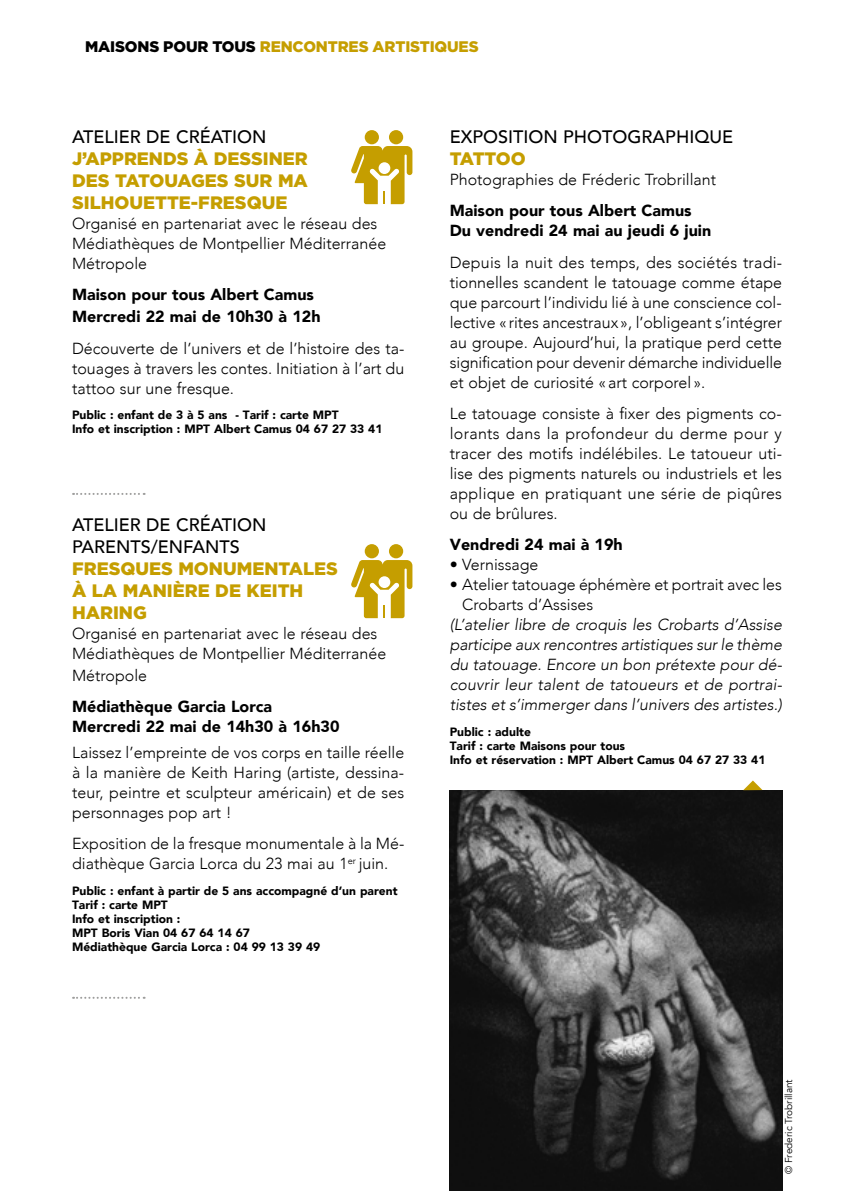
<style>
.page{position:relative;width:851px;height:1191px;background:#fff}
.page>*{position:absolute;margin:0;border:0;box-sizing:border-box;transform-origin:0 0}
.t1{font:900 18px/22px "Gotham";color:#c59e00;text-align:justify}
.t2{font:500 18px/22px "Avenir";color:#000}
.t3{font:300 16px/20px "Avenir";color:#000}
.t4{font:italic 300 16px/20px "Avenir";color:#000;text-align:justify}
.t5{font:16px/20px "Avenir Black 3";color:#000}
.t6{font:900 15.4px "Gotham";letter-spacing:-.01em;color:#c59e00}
.t7{font:12px/14px "Avenir Black 3";color:#000}
.t8{font:10px "Avenir";color:#000}
.s1{color:#000}
</style>
<div class="page">
<svg style="left:73px;top:493px;width:72px;height:2px"></svg>
<svg style="left:73px;top:996px;width:72px;height:2px"></svg>
<svg style="left:351px;top:560px;width:61px;height:58px"></svg>
<div style="left:364px;top:544px;width:15px;height:14px;background:#c59e00;border-radius:50%"></div>
<div style="left:389px;top:544px;width:14px;height:14px;background:#c59e00;border-radius:50%"></div>
<img style="left:449px;top:790px;width:332px;height:401px">
<svg style="left:351px;top:146px;width:61px;height:58px"></svg>
<div style="left:364px;top:130px;width:15px;height:14px;background:#c59e00;border-radius:50%"></div>
<div style="left:389px;top:130px;width:14px;height:14px;background:#c59e00;border-radius:50%"></div>
<svg style="left:743px;top:780px;width:19px;height:10px"></svg>
<p class="t6" style="left:85px;top:36px;width:395px"><span class="s1">MAISONS POUR TOUS</span> RENCONTRES ARTISTIQUES</p>
<p class="t2" style="left:72px;top:124px;width:196px">ATELIER DE CRÉATION</p>
<p class="t1" style="left:72px;top:147px;width:237px">J’APPRENDS À DESSINER DES TATOUAGES SUR MA SILHOUETTE-FRESQUE</p>
<p class="t3" style="left:72px;top:213px;width:315px">Organisé en partenariat avec le réseau des<br>Médiathèques de Montpellier Méditerranée<br>Métropole</p>
<p class="t5" style="left:72px;top:285px;width:250px;line-height:22px">Maison pour tous Albert Camus<br>Mercredi 22 mai de 10h30 à 12h</p>
<p class="t3" style="left:72px;top:338px;width:334px;text-align:justify">Découverte de l’univers et de l’histoire des ta&shy;touages à travers les contes. Initiation à l’art du tattoo sur une fresque.</p>
<p class="t7" style="left:72px;top:408px;width:312px">Public : enfant de 3 à 5 ans - Tarif : carte MPT<br>Info et inscription : MPT Albert Camus 04 67 27 33 41</p>
<p class="t2" style="left:72px;top:513px;width:196px">ATELIER DE CRÉATION<br>PARENTS/ENFANTS</p>
<p class="t1" style="left:72px;top:557px;width:267px;text-align:left">FRESQUES MONUMENTALES<br>À LA MANIÈRE DE KEITH<br>HARING</p>
<p class="t3" style="left:72px;top:623px;width:315px">Organisé en partenariat avec le réseau des<br>Médiathèques de Montpellier Méditerranée</p>
<p class="t3" style="left:72px;top:665px;width:77px">Métropole</p>
<p class="t5" style="left:72px;top:698px;width:269px">Médiathèque Garcia Lorca<br>Mercredi 22 mai de 14h30 à 16h30</p>
<p class="t3" style="left:72px;top:742px;width:334px;text-align:justify">Laissez l’empreinte de vos corps en taille réelle à la manière de Keith Haring (artiste, dessina&shy;teur, peintre et sculpteur américain) et de ses personnages pop art !</p>
<p class="t3" style="left:72px;top:834px;width:334px">Exposition de la fresque monumentale à la Mé&shy;diathèque Garcia Lorca du 23 mai au 1<sup>er</sup> juin.</p>
<p class="t7" style="left:72px;top:884px;width:327px">Public : enfant à partir de 5 ans accompagné d’un parent<br>Tarif : carte MPT<br>Info et inscription :<br>MPT Boris Vian 04 67 64 14 67<br>Médiathèque Garcia Lorca : 04 99 13 39 49</p>
<p class="t2" style="left:449px;top:124px;width:285px">EXPOSITION PHOTOGRAPHIQUE</p>
<p class="t1" style="left:449px;top:147px;width:78px">TATTOO</p>
<p class="t3" style="left:449px;top:169px;width:268px">Photographies de Fréderic Trobrillant</p>
<p class="t5" style="left:449px;top:202px;width:263px">Maison pour tous Albert Camus<br>Du vendredi 24 mai au jeudi 6 juin</p>
<p class="t3" style="left:449px;top:252px;width:334px;text-align:justify">Depuis la nuit des temps, des sociétés tradi&shy;tionnelles scandent le tatouage comme étape que parcourt l’individu lié à une conscience col&shy;lective « rites ancestraux», l’obligeant s’intégrer au groupe. Aujourd’hui, la pratique perd cette signification pour devenir démarche individuelle et objet de curiosité «art corporel ».</p>
<p class="t3" style="left:449px;top:403px;width:334px;text-align:justify">Le tatouage consiste à fixer des pigments co&shy;lorants dans la profondeur du derme pour y tracer des motifs indélébiles. Le tatoueur uti&shy;lise des pigments naturels ou industriels et les applique en pratiquant une série de piqûres ou de brûlures.</p>
<p class="t5" style="left:449px;top:536px;width:174px">Vendredi 24 mai à 19h</p>
<p class="t3" style="left:449px;top:555px;width:90px">• Vernissage</p>
<p class="t3" style="left:462px;top:575px;width:321px;text-indent:-13px">• Atelier tatouage éphémère et portrait avec les<br>Crobarts d’Assises</p>
<p class="t4" style="left:449px;top:615px;width:334px">(L’atelier libre de croquis les Crobarts d’Assise participe aux rencontres artistiques sur le thème du tatouage. Encore un bon prétexte pour dé&shy;couvrir leur talent de tatoueurs et de portrai&shy;tistes et s’immerger dans l’univers des artistes.)</p>
<p class="t7" style="left:449px;top:725px;width:317px">Public : adulte<br>Tarif : carte Maisons pour tous<br>Info et réservation : MPT Albert Camus 04 67 27 33 41</p>
<p class="t8" style="left:782px;top:1173px;width:96px;rotate:-90deg">© Frederic Trobrillant</p>
</div>
